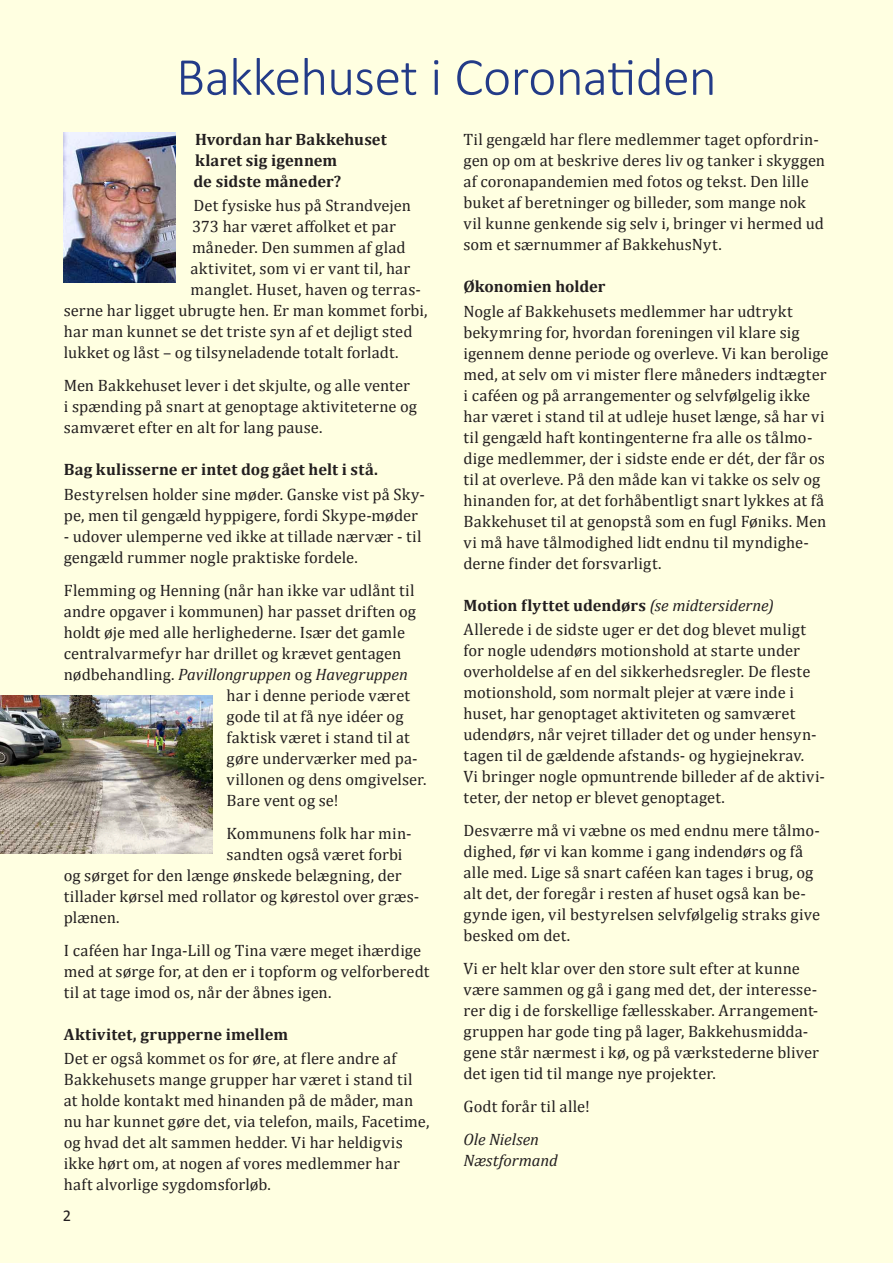
<style>
.page{position:relative;width:893px;height:1263px;background:#fff}
.page>*{position:absolute;margin:0;border:0;box-sizing:border-box;transform-origin:0 0}
.Overskrift_Blå{font:300 54px "Calibri";letter-spacing:-.015em;color:#233b88}
.Brødtekst{font:16.5px/21px "Cambria";letter-spacing:.005em;color:#231f20}
.Rubrik_11{font:700 16.5px/21px "Cambria";letter-spacing:.005em;color:#231f20}
.Brødtekst-2{font:italic 16.5px "Cambria";letter-spacing:-.005em;color:#231f20}
.t1{font:16.5px "Calibri";color:#231f20}
.s1{font-weight:400;font-style:italic}
.s2{font-style:normal}
</style>
<div class="page">
<div style="left:1px;top:1px;width:891px;height:1261px;background:#ffffe1"></div>
<img style="left:64px;top:132px;width:112px;height:150px">
<img style="left:0;top:696px;width:213px;height:157px">
<p class="Overskrift_Blå" style="left:176px;top:43px;width:542px">Bakkehuset i Coronatiden</p>
<p class="Brødtekst" style="left:463px;top:129px;width:363px">Til gengæld har flere medlemmer taget opfordrin&shy;gen op om at beskrive deres liv og tanker i skyggen af coronapandemien med fotos og tekst. Den lille buket af beretninger og billeder, som mange nok vil kunne genkende sig selv i, bringer vi hermed ud som et særnummer af BakkehusNyt.</p>
<p class="Rubrik_11" style="left:463px;top:275px;width:143px">Økonomien holder</p>
<p class="Brødtekst" style="left:463px;top:300px;width:367px">Nogle af Bakkehusets medlemmer har udtrykt bekymring for, hvordan foreningen vil klare sig igennem denne periode og overleve. Vi kan berolige med, at selv om vi mister flere måneders indtægter i caféen og på arrangementer og selvfølgelig ikke har været i stand til at udleje huset længe, så har vi til gengæld haft kontingenterne fra alle os tålmo&shy;dige medlemmer, der i sidste ende er dét, der får os til at overleve. På den måde kan vi takke os selv og hinanden for, at det forhåbentligt snart lykkes at få Bakkehuset til at genopstå som en fugl Føniks. Men vi må have tålmodighed lidt endnu til myndighe&shy;derne finder det forsvarligt.</p>
<p class="Rubrik_11" style="left:463px;top:594px;width:312px">Motion flyttet udendørs <span class="s1">(se midtersiderne)</span></p>
<p class="Brødtekst" style="left:463px;top:619px;width:363px">Allerede i de sidste uger er det dog blevet muligt for nogle udendørs motionshold at starte under overholdelse af en del sikkerhedsregler. De fleste motionshold, som normalt plejer at være inde i huset, har genoptaget aktiviteten og samværet udendørs, når vejret tillader det og under hensyn&shy;tagen til de gældende afstands- og hygiejnekrav.<br>Vi bringer nogle opmuntrende billeder af de aktivi&shy;teter, der netop er blevet genoptaget.</p>
<p class="Brødtekst" style="left:463px;top:820px;width:358px">Desværre må vi væbne os med endnu mere tålmo&shy;dighed, før vi kan komme i gang indendørs og få alle med. Lige så snart caféen kan tages i brug, og alt det, der foregår i resten af huset også kan be&shy;gynde igen, vil bestyrelsen selvfølgelig straks give besked om det.</p>
<p class="Brødtekst" style="left:463px;top:958px;width:357px">Vi er helt klar over den store sult efter at kunne være sammen og gå i gang med det, der interesse&shy;rer dig i de forskellige fællesskaber. Arrangement&shy;gruppen har gode ting på lager, Bakkehusmidda&shy;gene står nærmest i kø, og på værkstederne bliver det igen tid til mange nye projekter.</p>
<p class="Brødtekst" style="left:463px;top:1096px;width:128px">Godt forår til alle!</p>
<p class="Brødtekst-2" style="left:463px;top:1128px;width:77px">Ole Nielsen</p>
<p class="Brødtekst-2" style="left:463px;top:1149px;width:96px">Næstformand</p>
<p class="Rubrik_11" style="left:194px;top:128px;width:195px">Hvordan har Bakkehuset klaret sig igennem<br>de sidste måneder?</p>
<p class="Brødtekst" style="left:194px;top:195px;width:219px">Det fysiske hus på Strandvejen</p>
<p class="Brødtekst" style="left:192px;top:216px;width:205px">373 har været affolket et par</p>
<p class="Brødtekst" style="left:192px;top:237px;width:215px">måneder. Den summen af glad</p>
<p class="Brødtekst" style="left:191px;top:258px;width:221px">aktivitet, som vi er vant til, har</p>
<p class="Brødtekst" style="left:191px;top:279px;width:232px">manglet. Huset, haven og terras-</p>
<p class="Brødtekst" style="left:64px;top:300px;width:365px">serne har ligget ubrugte hen. Er man kommet forbi,</p>
<p class="Brødtekst" style="left:64px;top:321px;width:350px">har man kunnet se det triste syn af et dejligt sted</p>
<p class="Brødtekst" style="left:64px;top:342px;width:336px">lukket og låst – og tilsyneladende totalt forladt.</p>
<p class="Brødtekst" style="left:64px;top:375px;width:355px">Men Bakkehuset lever i det skjulte, og alle venter i spænding på snart at genoptage aktiviteterne og samværet efter en alt for lang pause.</p>
<p class="Rubrik_11" style="left:64px;top:458px;width:316px">Bag kulisserne er intet dog gået helt i stå.</p>
<p class="Brødtekst" style="left:64px;top:483px;width:363px">Bestyrelsen holder sine møder. Ganske vist på Sky&shy;pe, men til gengæld hyppigere, fordi Skype-møder</p>
<p class="Brødtekst" style="left:64px;top:525px;width:359px">- udover ulemperne ved ikke at tillade nærvær - til gengæld rummer nogle praktiske fordele.</p>
<p class="Brødtekst" style="left:64px;top:579px;width:352px">Flemming og Henning (når han ikke var udlånt til</p>
<p class="Brødtekst" style="left:64px;top:600px;width:354px">andre opgaver i kommunen) har passet driften og</p>
<p class="Brødtekst" style="left:64px;top:621px;width:343px">holdt øje med alle herlighederne. Især det gamle</p>
<p class="Brødtekst" style="left:64px;top:642px;width:339px">centralvarmefyr har drillet og krævet gentagen</p>
<p class="Brødtekst-2" style="left:64px;top:662px;width:346px"><span class="s2">nødbehandling.</span> Pavillongruppen <span class="s2">og</span> Havegruppen</p>
<p class="Brødtekst" style="left:227px;top:684px;width:185px">har i denne periode været</p>
<p class="Brødtekst" style="left:227px;top:705px;width:178px">gode til at få nye idéer og</p>
<p class="Brødtekst" style="left:227px;top:726px;width:185px">faktisk været i stand til at</p>
<p class="Brødtekst" style="left:227px;top:747px;width:192px">gøre underværker med pa-</p>
<p class="Brødtekst" style="left:227px;top:768px;width:202px">villonen og dens omgivelser.</p>
<p class="Brødtekst" style="left:227px;top:789px;width:114px">Bare vent og se!</p>
<p class="Brødtekst" style="left:227px;top:822px;width:187px">Kommunens folk har min-</p>
<p class="Brødtekst" style="left:227px;top:843px;width:177px">sandten også været forbi</p>
<p class="Brødtekst" style="left:64px;top:864px;width:339px">og sørget for den længe ønskede belægning, der</p>
<p class="Brødtekst" style="left:64px;top:885px;width:357px">tillader kørsel med rollator og kørestol over græs-</p>
<p class="Brødtekst" style="left:64px;top:906px;width:57px">plænen.</p>
<p class="Brødtekst" style="left:64px;top:939px;width:367px">I caféen har Inga-Lill og Tina være meget ihærdige med at sørge for, at den er i topform og velforberedt til at tage imod os, når der åbnes igen.</p>
<p class="Rubrik_11" style="left:64px;top:1023px;width:226px">Aktivitet, grupperne imellem</p>
<p class="Brødtekst" style="left:64px;top:1048px;width:367px">Det er også kommet os for øre, at flere andre af Bakkehusets mange grupper har været i stand til at holde kontakt med hinanden på de måder, man nu har kunnet gøre det, via telefon, mails, Facetime, og hvad det alt sammen hedder. Vi har heldigvis ikke hørt om, at nogen af vores medlemmer har haft alvorlige sygdomsforløb.</p>
<p class="t1" style="left:63px;top:1205px;width:10px">2</p>
</div>
